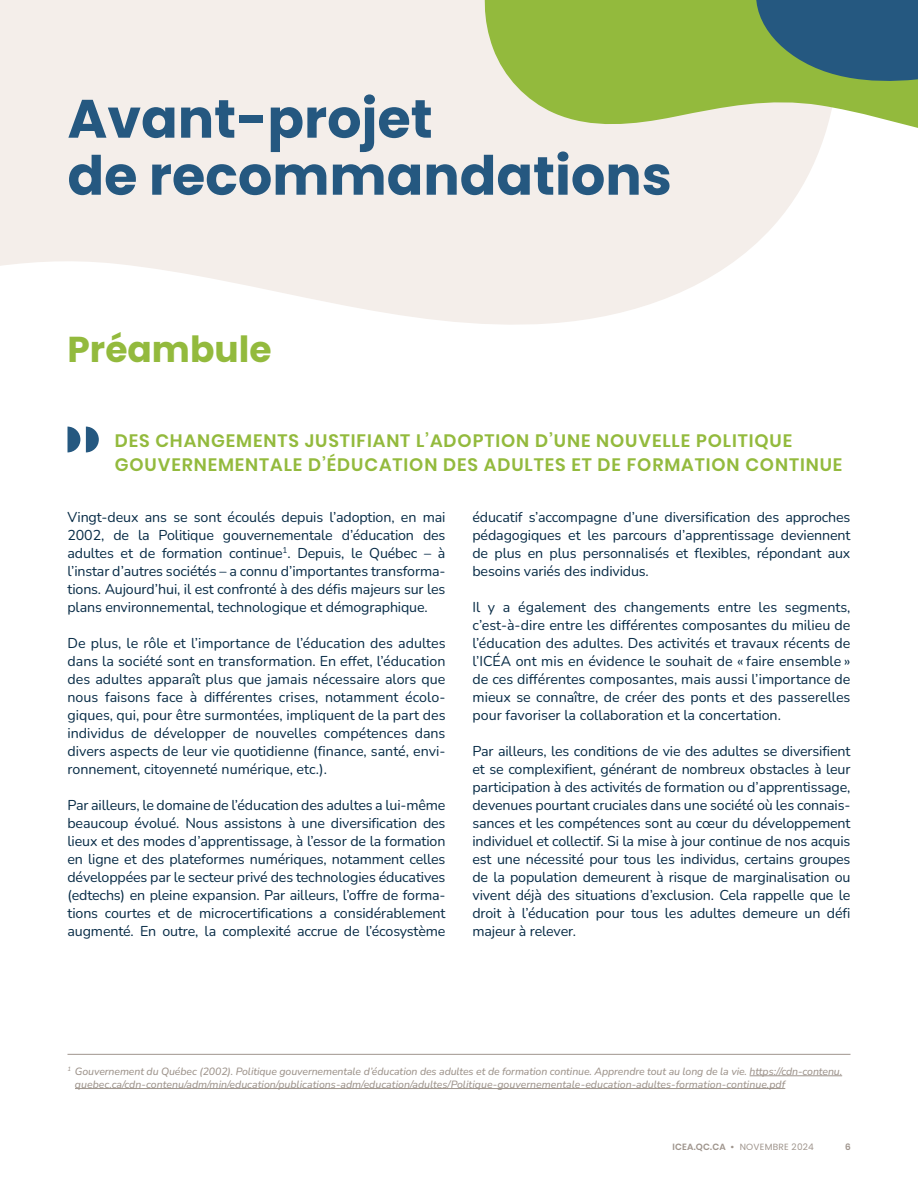
<style>
.page{position:relative;width:918px;height:1188px;background:#fff}
.page>*{position:absolute;margin:0;border:0;box-sizing:border-box;transform-origin:0 0}
.t1{font:700 54px/57px "Poppins";color:#255880}
.t2{font:700 36px "Poppins";color:#93ba3d}
.t3{font:600 18px/24px "Poppins";letter-spacing:.05em;color:#93ba3d}
.t4{font:14.25px/18px "Nunito";letter-spacing:-.01em;color:#072b46;text-align:justify}
.t5{font:italic 500 10.5px/12.8px "Nunito";letter-spacing:-.01em;color:#9f958d}
.t6{font:9px "Poppins";letter-spacing:.025em;color:#9f958d}
.t7{font:600 9px "Poppins";color:#9f958d}
.s1{font-weight:600}
</style>
<div class="page">
<svg style="left:0;top:0;width:819px;height:325px;background:#f5f0ed"></svg>
<svg style="left:451px;top:0;width:467px;height:151px;background:#bcd086"></svg>
<svg style="left:743px;top:0;width:175px;height:84px;background:#42726d"></svg>
<svg style="left:68px;top:427px;width:12px;height:25px"></svg>
<svg style="left:86px;top:427px;width:13px;height:25px"></svg>
<hr style="left:68px;top:1054px;width:782px;height:1px;background:#9f958d">
<hr style="left:750px;top:1076px;width:92px;height:1px;background:#9f958d">
<hr style="left:75px;top:1088px;width:710px;height:1px;background:#9f958d">
<h1 class="t1" style="left:68px;top:91px;width:606px">Avant-projet<br>de recommandations</h1>
<h2 class="t2" style="left:68px;top:328px;width:206px">Préambule</h2>
<p class="t3" style="left:115px;top:428px;width:729px">DES CHANGEMENTS JUSTIFIANT L’ADOPTION D’UNE NOUVELLE POLITIQUE<br>GOUVERNEMENTALE D’ÉDUCATION DES ADULTES ET DE FORMATION CONTINUE</p>
<p class="t4" style="left:67px;top:508px;width:380px">Vingt-deux ans se sont écoulés depuis l’adoption, en mai 2002, de la Politique gouvernementale d’éducation des adultes et de formation continue<sup>1</sup>. Depuis, le Québec – à l’instar d’autres sociétés – a connu d’importantes transforma&shy;tions. Aujourd’hui, il est confronté à des défis majeurs sur les plans environnemental, technologique et démographique.</p>
<p class="t4" style="left:67px;top:634px;width:380px">De plus, le rôle et l’importance de l’éducation des adultes dans la société sont en transformation. En effet, l’éducation des adultes apparaît plus que jamais nécessaire alors que nous faisons face à différentes crises, notamment écolo&shy;giques, qui, pour être surmontées, impliquent de la part des individus de développer de nouvelles compétences dans divers aspects de leur vie quotidienne (finance, santé, envi&shy;ronnement, citoyenneté numérique, etc.).</p>
<p class="t4" style="left:67px;top:796px;width:380px">Par ailleurs, le domaine de l’éducation des adultes a lui-même beaucoup évolué. Nous assistons à une diversification des lieux et des modes d’apprentissage, à l’essor de la formation en ligne et des plateformes numériques, notamment celles développées par le secteur privé des technologies éducatives (edtechs) en pleine expansion. Par ailleurs, l’offre de forma&shy;tions courtes et de microcertifications a considérablement augmenté. En outre, la complexité accrue de l’écosystème</p>
<p class="t4" style="left:472px;top:508px;width:380px">éducatif s’accompagne d’une diversification des approches pédagogiques et les parcours d’apprentissage deviennent de plus en plus personnalisés et flexibles, répondant aux besoins variés des individus.</p>
<p class="t4" style="left:472px;top:598px;width:380px">Il y a également des changements entre les segments, c’est-à-dire entre les différentes composantes du milieu de l’éducation des adultes. Des activités et travaux récents de l’ICÉA ont mis en évidence le souhait de « faire ensemble » de ces différentes composantes, mais aussi l’importance de mieux se connaître, de créer des ponts et des passerelles pour favoriser la collaboration et la concertation.</p>
<p class="t4" style="left:472px;top:742px;width:380px">Par ailleurs, les conditions de vie des adultes se diversifient et se complexifient, générant de nombreux obstacles à leur participation à des activités de formation ou d’apprentissage, devenues pourtant cruciales dans une société où les connais&shy;sances et les compétences sont au cœur du développement individuel et collectif. Si la mise à jour continue de nos acquis est une nécessité pour tous les individus, certains groupes de la population demeurent à risque de marginalisation ou vivent déjà des situations d’exclusion. Cela rappelle que le droit à l’éducation pour tous les adultes demeure un défi majeur à relever.</p>
<p class="t5" style="left:75px;top:1065px;width:769px;text-indent:-7px"><sup>1</sup> Gouvernement du Québec (2002). Politique gouvernementale d’éducation des adultes et de formation continue. Apprendre tout au long de la vie. https://cdn-contenu. quebec.ca/cdn-contenu/adm/min/education/publications-adm/education/adultes/Politique-gouvernementale-education-adultes-formation-continue.pdf</p>
<p class="t6" style="left:673px;top:1142px;width:143px"><span class="s1">ICEA.QC.CA •</span> NOVEMBRE 2024</p>
<p class="t7" style="left:845px;top:1142px;width:7px">6</p>
</div>
